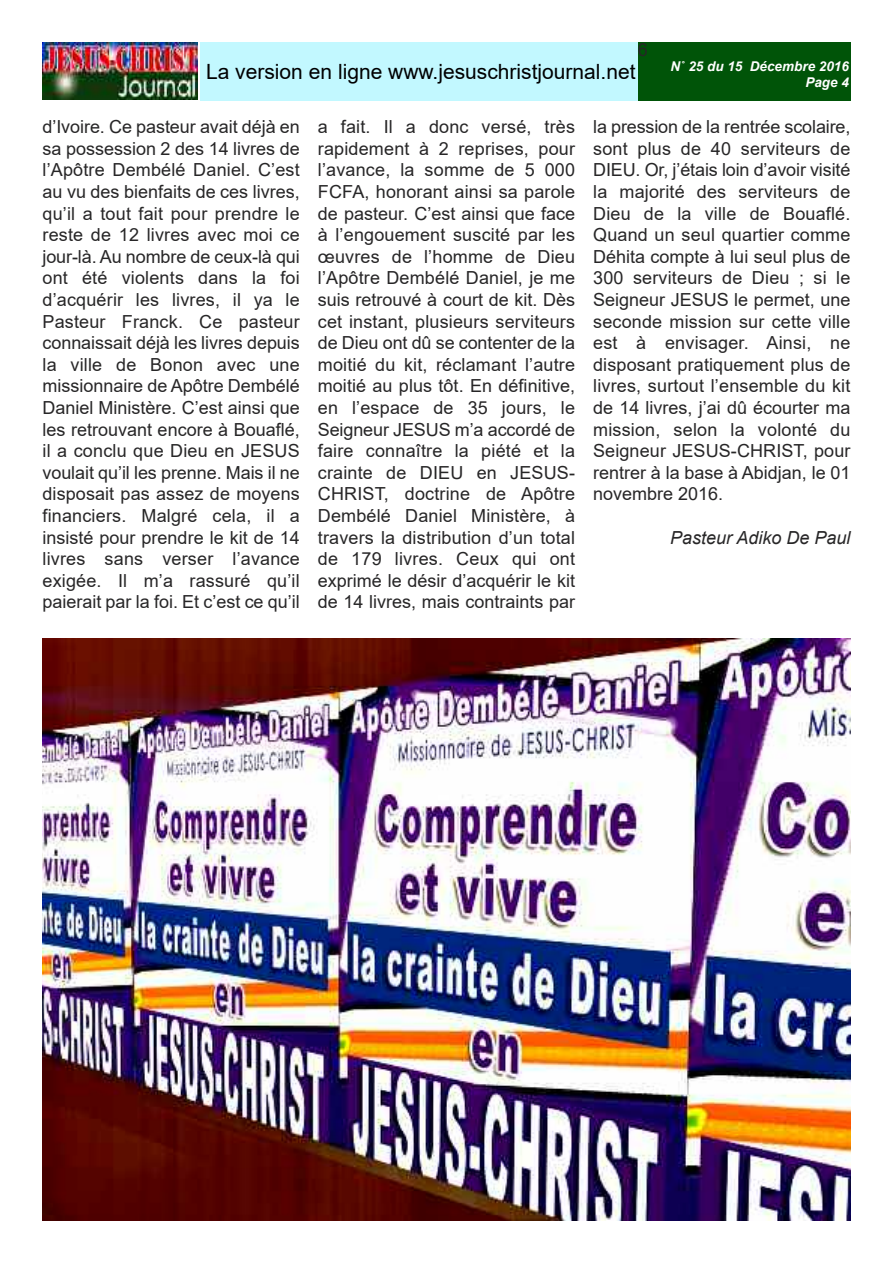
<style>
.page{position:relative;width:893px;height:1263px;background:#fff}
.page>*{position:absolute;margin:0;border:0;box-sizing:border-box;transform-origin:0 0}
.t1{font:21px "Arial";color:#000}
.t2{font:18px/21.6px "Arial";color:#272627;text-align:justify}
.t3{font:italic 18px "Arial";color:#272627}
.t4{font:italic 700 13.5px/16.2px "Arial";color:#fff;text-align:right}
</style>
<div class="page">
<div style="left:200px;top:43px;width:442px;height:58px;background:#c2f8ff"></div>
<img style="left:43px;top:43px;width:155px;height:57px">
<div style="left:638px;top:43px;width:212px;height:58px;background:#005408"></div>
<img style="left:43px;top:639px;width:807px;height:581px">
<p class="t2" style="left:638px;top:39px;width:12px">6</p>
<p class="t1" style="left:206px;top:60px;width:431px">La version en ligne www.jesuschristjournal.net</p>
<p class="t4" style="left:670px;top:58px;width:180px">N˚ 25 du 15 Décembre 2016<br>Page 4</p>
<p class="t2" style="left:43px;top:116px;width:259px">d’Ivoire. Ce pasteur avait déjà en sa possession 2 des 14 livres de l’Apôtre Dembélé Daniel. C’est au vu des bienfaits de ces livres, qu’il a tout fait pour prendre le reste de 12 livres avec moi ce jour-là. Au nombre de ceux-là qui ont été violents dans la foi d’acquérir les livres, il ya le Pasteur Franck. Ce pasteur connaissait déjà les livres depuis la ville de Bonon avec une missionnaire de Apôtre Dembélé Daniel Ministère. C’est ainsi que les retrouvant encore à Bouaflé, il a conclu que Dieu en JESUS voulait qu’il les prenne. Mais il ne disposait pas assez de moyens financiers. Malgré cela, il a insisté pour prendre le kit de 14 livres sans verser l’avance exigée. Il m’a rassuré qu’il paierait par la foi. Et c’est ce qu’il</p>
<p class="t2" style="left:318px;top:116px;width:259px">a fait. Il a donc versé, très rapidement à 2 reprises, pour l’avance, la somme de 5 000<br>FCFA, honorant ainsi sa parole de pasteur. C’est ainsi que face à l’engouement suscité par les œuvres de l’homme de Dieu l’Apôtre Dembélé Daniel, je me suis retrouvé à court de kit. Dès cet instant, plusieurs serviteurs de Dieu ont dû se contenter de la moitié du kit, réclamant l’autre moitié au plus tôt. En définitive, en l’espace de 35 jours, le Seigneur JESUS m’a accordé de faire connaître la piété et la crainte de DIEU en JESUS-CHRIST, doctrine de Apôtre Dembélé Daniel Ministère, à travers la distribution d’un total de 179 livres. Ceux qui ont exprimé le désir d’acquérir le kit de 14 livres, mais contraints par</p>
<p class="t2" style="left:593px;top:116px;width:259px">la pression de la rentrée scolaire, sont plus de 40 serviteurs de DIEU. Or, j’étais loin d’avoir visité la majorité des serviteurs de Dieu de la ville de Bouaflé.<br>Quand un seul quartier comme Déhita compte à lui seul plus de 300 serviteurs de Dieu ; si le Seigneur JESUS le permet, une seconde mission sur cette ville est à envisager. Ainsi, ne disposant pratiquement plus de livres, surtout l’ensemble du kit de 14 livres, j’ai dû écourter ma mission, selon la volonté du Seigneur JESUS-CHRIST, pour rentrer à la base à Abidjan, le 01 novembre 2016.</p>
<p class="t3" style="left:670px;top:527px;width:182px">Pasteur Adiko De Paul</p>
</div>
